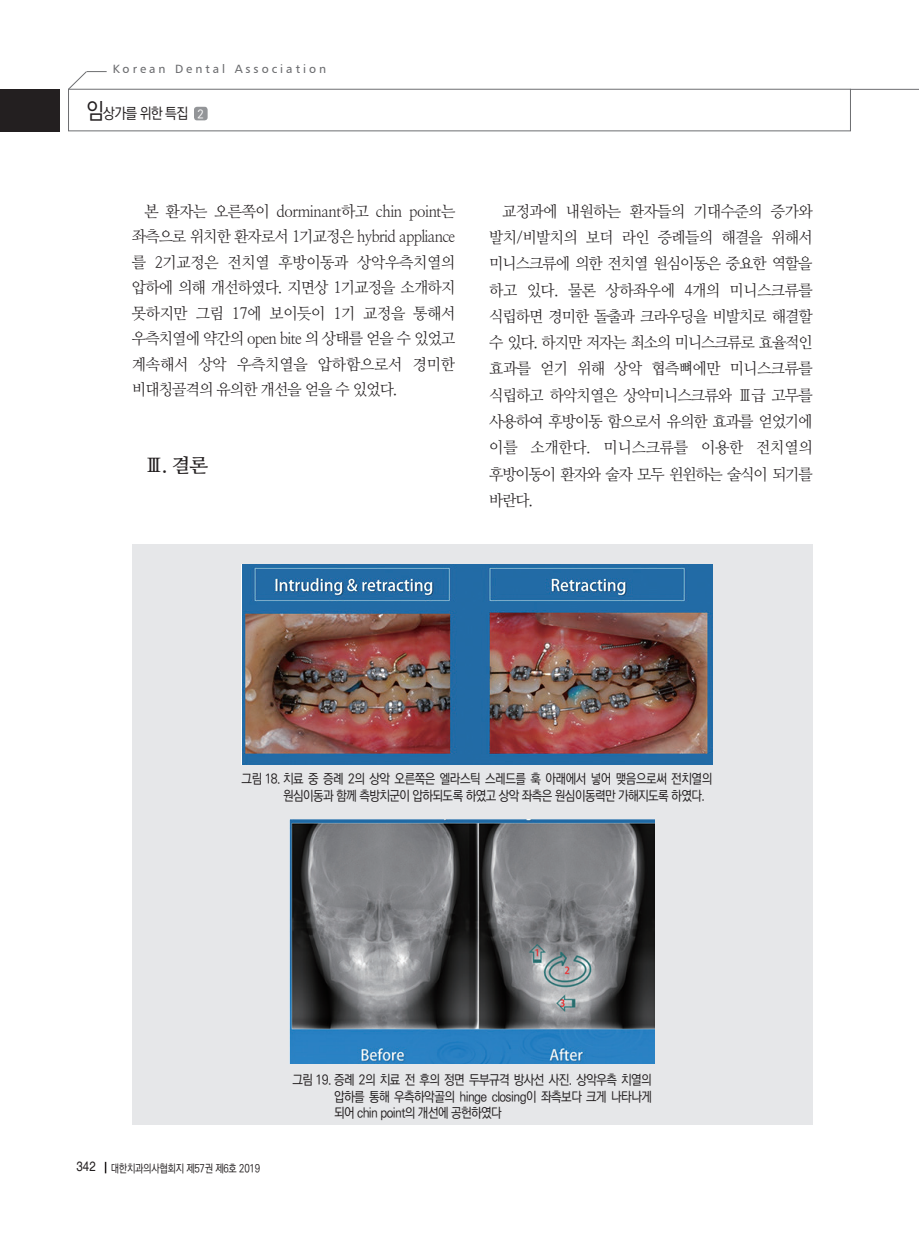
<style>
.page{position:relative;width:919px;height:1238px;background:#fff}
.page>*{position:absolute;margin:0;border:0;box-sizing:border-box;transform-origin:0 0}
.º{font:19.5px "Nanum Myeongjo OTF Bold";color:#231f20}
.ªπÆ{font:15.75px/26.2px "Nanum Myeongjo OTF";letter-spacing:-.05em;color:#231f20;text-align:justify;scale:.95 1}
.t1{font:15px "Ko Pub World Dotum PM";letter-spacing:-.05em;color:#231f20;scale:.9 1}
.ªøÎ{font:13.5px/16.5px "Ko Pub World Dotum PM";letter-spacing:-.04em;color:#231f20;scale:.9 1}
.t2{font:12px "Humanist 777 BT Roman B";letter-spacing:.25em;color:#6c6d70}
.t3{font:12px "Ko Pub World Dotum PM";color:#fff;scale:.95 1}
.t4{font:11.25px "Ko Pub World Dotum PM";letter-spacing:-.025em;color:#231f20;scale:.85 1}
.s1{font-size:22.5px}
.s2{font-family:"Helvetica";font-size:13.5px}
</style>
<div class="page">
<div style="left:68px;top:89px;width:782px;height:42px;border:1px solid #6c6d70"></div>
<svg style="left:68px;top:71px;width:39px;height:19px"></svg>
<hr style="left:850px;top:89px;width:68px;height:1px;background:#6c6d70">
<div style="left:0;top:89px;width:60px;height:43px;background:#231f20"></div>
<div style="left:194px;top:107px;width:13px;height:13px;background:#939598;border-radius:3px"></div>
<svg style="left:105px;top:1161px;width:1px;height:12px"></svg>
<div style="left:132px;top:544px;width:680px;height:581px;background:#e6e7e9"></div>
<img style="left:241px;top:564px;width:471px;height:200px">
<img style="left:290px;top:819px;width:364px;height:244px">
<p class="t2" style="left:113px;top:61px;width:215px">Korean Dental Association</p>
<p class="t3" style="left:197px;top:106px;width:8px">2</p>
<p class="t1" style="left:87px;top:103px;width:114px"><span class="s1">임</span>상가를 위한 특집</p>
<p class="ªπÆ" style="left:132px;top:198px;width:342px;line-height:25.5px;text-indent:13px">본 환자는 오른쪽이 dorminant하고 chin point는 좌측으로 위치한 환자로서 1기교정은 hybrid appliance 를 2기교정은 전치열 후방이동과 상악우측치열의 압하에 의해 개선하였다. 지면상 1기교정을 소개하지 못하지만 그림 17에 보이듯이 1기 교정을 통해서 우측치열에 약간의 open bite 의 상태를 얻을 수 있었고 계속해서 상악 우측치열을 압하함으로서 경미한 비대칭골격의 유의한 개선을 얻을 수 있었다.</p>
<p class="º" style="left:145px;top:453px;width:65px">Ⅲ. 결론</p>
<p class="ªπÆ" style="left:489px;top:198px;width:342px;text-indent:13px">교정과에 내원하는 환자들의 기대수준의 증가와 발치/비발치의 보더 라인 증례들의 해결을 위해서 미니스크류에 의한 전치열 원심이동은 중요한 역할을 하고 있다. 물론 상하좌우에 4개의 미니스크류를 식립하면 경미한 돌출과 크라우딩을 비발치로 해결할 수 있다. 하지만 저자는 최소의 미니스크류로 효율적인 효과를 얻기 위해 상악 협측뼈에만 미니스크류를 식립하고 하악치열은 상악미니스크류와 Ⅲ급 고무를 사용하여 후방이동 함으로서 유의한 효과를 얻었기에 이를 소개한다. 미니스크류를 이용한 전치열의 후방이동이 환자와 술자 모두 윈윈하는 술식이 되기를 바란다.</p>
<p class="ªøÎ" style="left:283px;top:771px;width:478px;text-indent:-41px">그림 18. 치료 중 증례 2의 상악 오른쪽은 엘라스틱 스레드를 훅 아래에서 넣어 맺음으로써 전치열의 원심이동과 함께 측방치군이 압하되도록 하였고 상악 좌측은 원심이동력만 가해지도록 하였다.</p>
<p class="t4" style="left:77px;top:1160px;width:217px"><span class="s2">342</span> 대한치과의사협회지 제57권 제6호 2019</p>
<p class="ªøÎ" style="left:334px;top:1072px;width:355px;text-align:justify;text-indent:-41px">그림 19. 증례 2의 치료 전 후의 정면 두부규격 방사선 사진. 상악우측 치열의 압하를 통해 우측하악골의 hinge closing이 좌측보다 크게 나타나게 되어 chin point의 개선에 공헌하였다</p>
</div>
